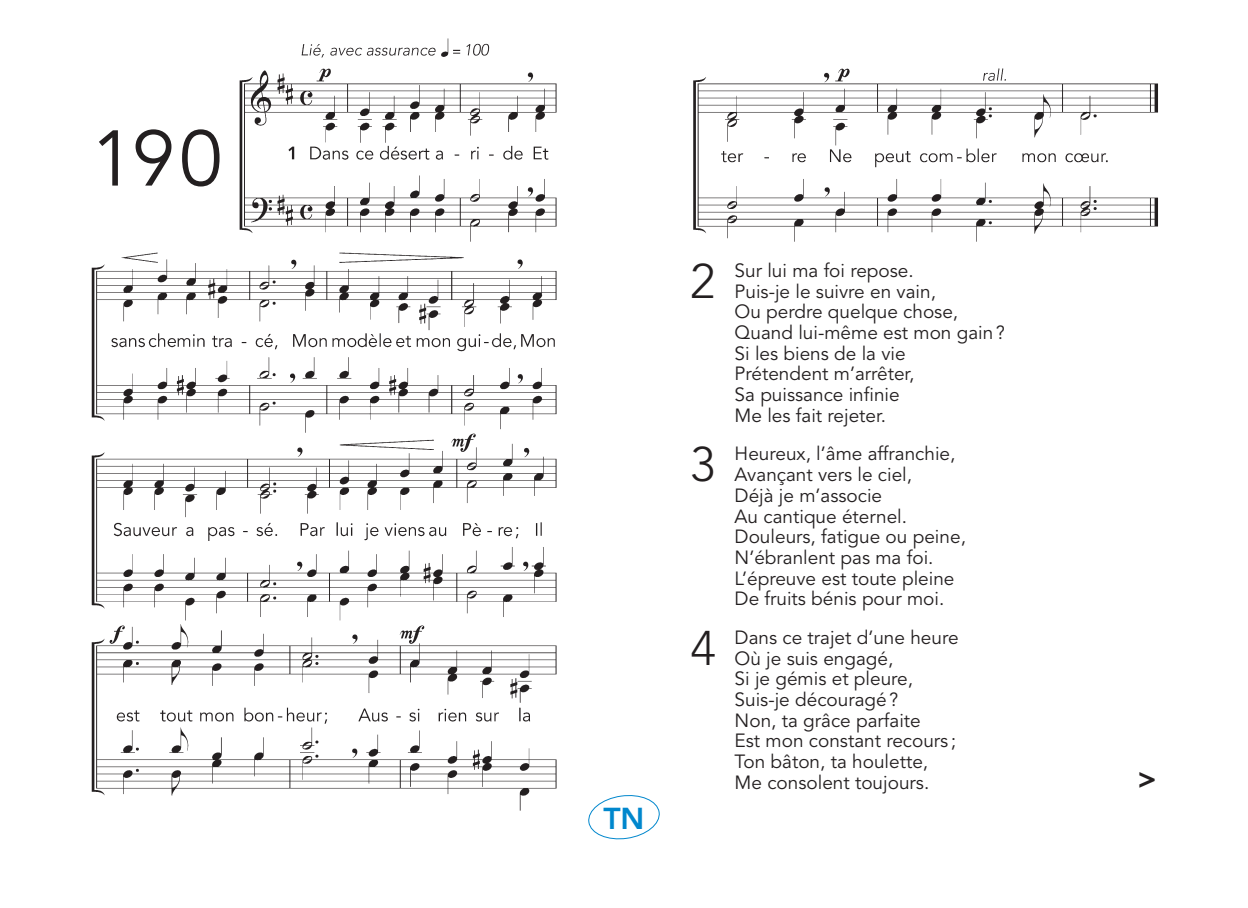
<style>
.page{position:relative;width:1248px;height:908px;background:#fff}
.page>*{position:absolute;margin:0;border:0;box-sizing:border-box;transform-origin:0 0}
.t1{font:78px "Avenir LT Pro";color:#231f20}
.t2{font:300 48.2px "Avenir LT Pro";color:#231f20}
.t3{font:800 30px "Avenir LT Pro";color:#0087cd}
.t4{font:800 30px "Avenir LT Pro";color:#231f20}
.t5{font:19px/20.6px "Avenir LT Pro";color:#231f20}
</style>
<div class="page">
<img style="left:91px;top:38px;width:1067px;height:773px">
<svg style="left:587px;top:793px;width:73px;height:47px"></svg>
<h1 class="t1" style="left:91px;top:112px;width:133px">190</h1>
<h3 class="t3" style="left:603px;top:800px;width:43px">TN</h3>
<h2 class="t2" style="left:690px;top:252px;width:27px">2</h2>
<p class="t5" style="left:734px;top:260px;width:272px">Sur lui ma foi repose.<br>Puis-je le suivre en vain,<br>Ou perdre quelque chose,<br>Quand lui-même est mon gain?<br>Si les biens de la vie<br>Prétendent m’arrêter,<br>Sa puissance infinie<br>Me les fait rejeter.</p>
<h2 class="t2" style="left:690px;top:436px;width:27px">3</h2>
<p class="t5" style="left:734px;top:443px;width:233px">Heureux, l’âme affranchie,<br>Avançant vers le ciel,<br>Déjà je m’associe<br>Au cantique éternel.<br>Douleurs, fatigue ou peine,<br>N’ébranlent pas ma foi.<br>L’épreuve est toute pleine<br>De fruits bénis pour moi.</p>
<h2 class="t2" style="left:691px;top:619px;width:27px">4</h2>
<p class="t5" style="left:734px;top:627px;width:225px">Dans ce trajet d’une heure<br>Où je suis engagé,<br>Si je gémis et pleure,<br>Suis-je découragé?<br>Non, ta grâce parfaite<br>Est mon constant recours;<br>Ton bâton, ta houlette,<br>Me consolent toujours.</p>
<h3 class="t4" style="left:1137px;top:760px;width:21px">&gt;</h3>
</div>
